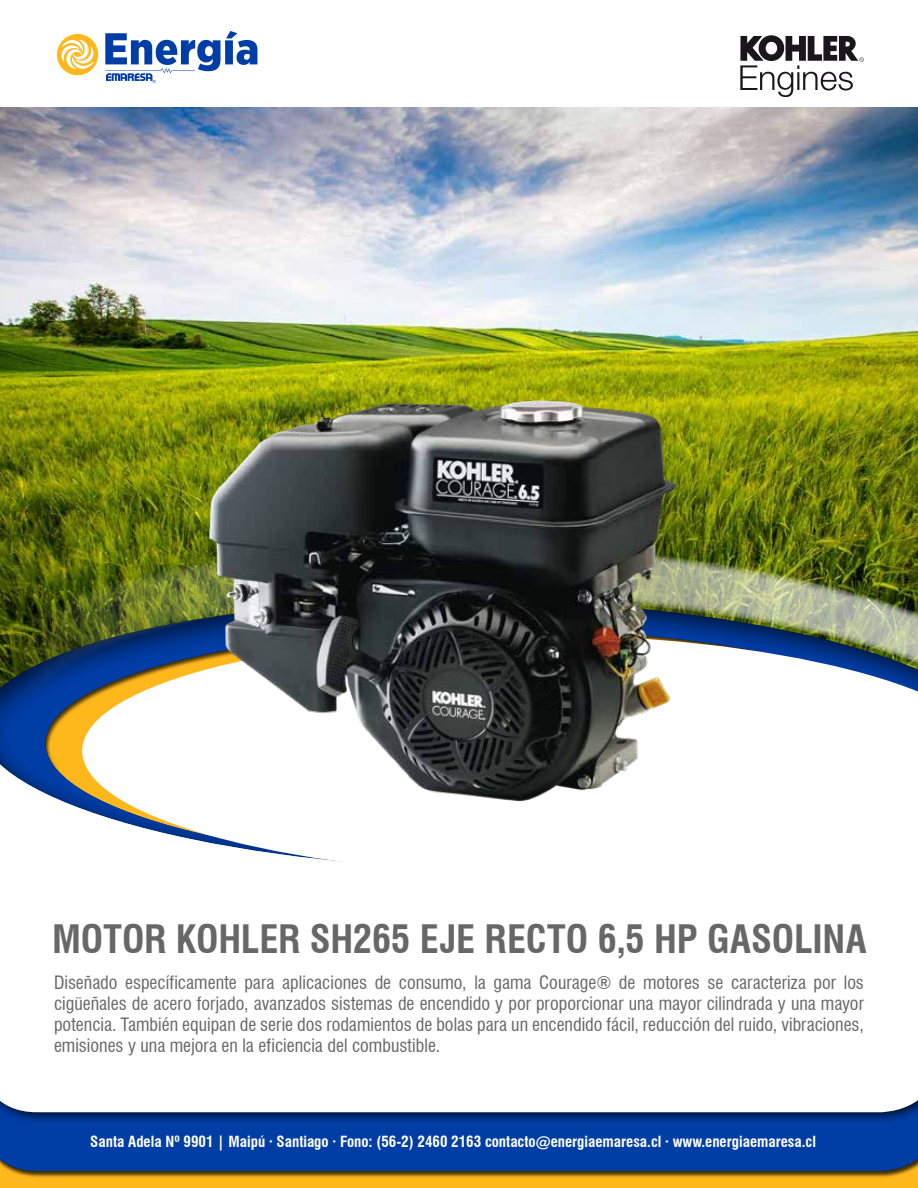
<style>
.page{position:relative;width:918px;height:1188px;background:#fff}
.page>*{position:absolute;margin:0;border:0;box-sizing:border-box;transform-origin:0 0}
.t1{font:700 condensed 38.25px "Swiss 721 BT";letter-spacing:-.005em;color:#666766}
.t2{font:condensed 18px/21px "Swiss 721 BT";color:#666766;text-align:justify}
.t3{font:700 condensed 15px "Swiss 721 BT";color:#fff}
</style>
<div class="page">
<div style="left:0;top:1060px;width:918px;height:128px;background:#000;opacity:.75"></div>
<div style="left:0;top:1119px;width:918px;height:69px;background:#000;opacity:.75"></div>
<img style="left:0;top:108px;width:918px;height:424px">
<svg style="left:24px;top:728px;width:34px;height:71px;fill:#003da5"></svg>
<svg style="left:58px;top:728px;width:285px;height:134px"></svg>
<img style="left:0;top:532px;width:918px;height:196px">
<img style="left:151px;top:391px;width:570px;height:439px">
<svg style="left:57px;top:34px;width:41px;height:41px"></svg>
<svg style="left:105px;top:31px;width:152px;height:52px"></svg>
<svg style="left:740px;top:35px;width:124px;height:62px"></svg>
<h1 class="t1" style="left:52px;top:916px;width:816px">MOTOR KOHLER SH265 EJE RECTO 6,5 HP GASOLINA</h1>
<p class="t2" style="left:54px;top:972px;width:811px">Diseñado específicamente para aplicaciones de consumo, la gama Courage® de motores se caracteriza por los cigüeñales de acero forjado, avanzados sistemas de encendido y por proporcionar una mayor cilindrada y una mayor potencia. También equipan de serie dos rodamientos de bolas para un encendido fácil, reducción del ruido, vibraciones, emisiones y una mejora en la eficiencia del combustible.</p>
<p class="t3" style="left:90px;top:1132px;width:727px">Santa Adela Nº 9901 | Maipú · Santiago · Fono: (56-2) 2460 2163 contacto@energiaemaresa.cl · www.energiaemaresa.cl</p>
</div>
